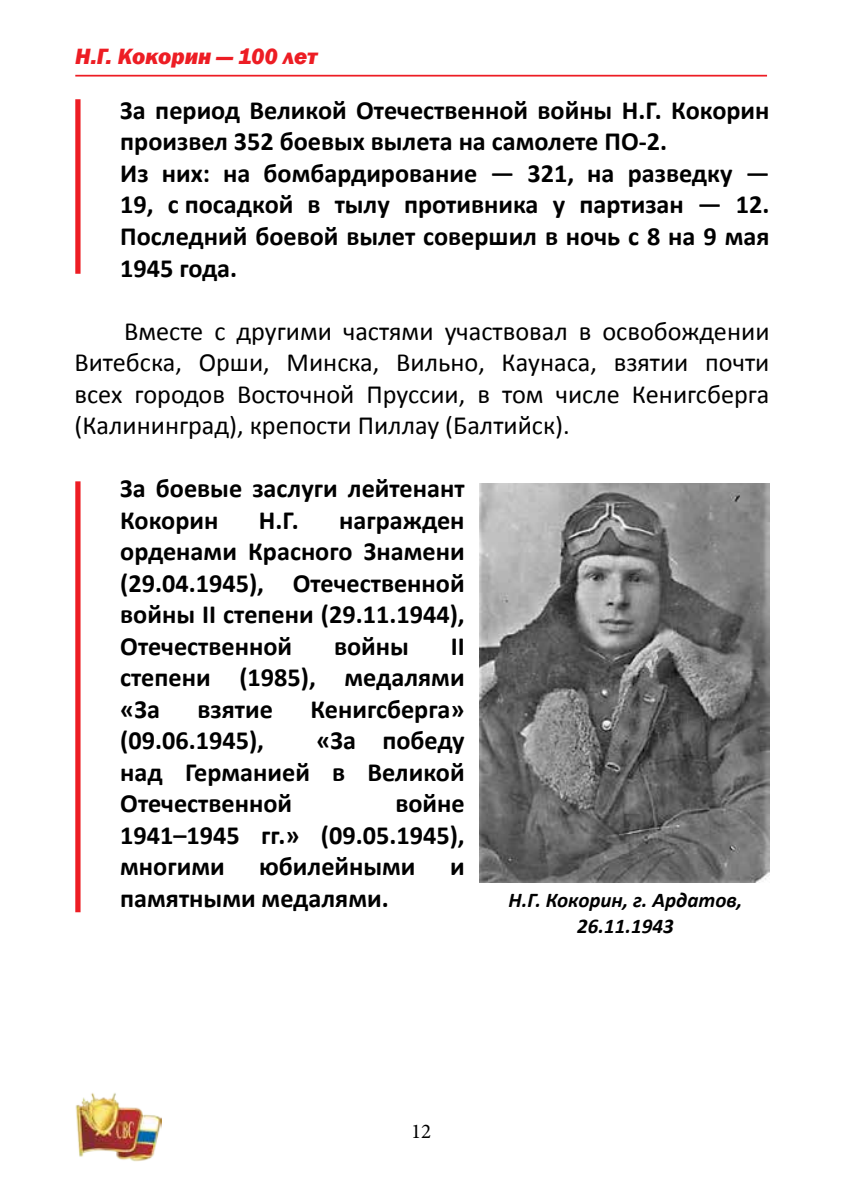
<style>
.page{position:relative;width:844px;height:1191px;background:#fff}
.page>*{position:absolute;margin:0;border:0;box-sizing:border-box;transform-origin:0 0}
.t1{font:700 26.25px/31.5px "Calibri";color:#000;text-align:justify}
.t2{font:26.25px/31.5px "Calibri";color:#000;text-align:justify}
.t3{font:italic 800 22.75px "Franklin Gothic";color:#ed1d24}
.t4{font:italic 700 21px/25.2px "Calibri";color:#000;text-align:center}
.t5{font:21px "Minion Pro";color:#000}
</style>
<div class="page">
<hr style="left:75px;top:75px;width:691px;height:2px;background:#ed1d24">
<img style="left:75px;top:1092px;width:86px;height:69px">
<div style="left:75px;top:99px;width:5px;height:175px;background:#ed1d24"></div>
<div style="left:75px;top:481px;width:5px;height:431px;background:#ed1d24"></div>
<img style="left:479px;top:484px;width:290px;height:399px">
<p class="t3" style="left:75px;top:42px;width:243px">Н.Г. Кокорин — 100 лет</p>
<p class="t1" style="left:120px;top:94px;width:650px;text-align:left">За период Великой Отечественной войны Н.Г. Кокорин произвел 352 боевых вылета на самолете ПО-2.<br>Из них: на бомбардирование — 321, на разведку — 19, с посадкой в тылу противника у партизан — 12.<br>Последний боевой вылет совершил в ночь с 8 на 9 мая 1945 года.</p>
<p class="t2" style="left:74px;top:315px;width:696px;text-indent:50px">Вместе с другими частями участвовал в освобождении Витебска, Орши, Минска, Вильно, Каунаса, взятии почти всех городов Восточной Пруссии, в том числе Кенигсберга (Калининград), крепости Пиллау (Балтийск).</p>
<p class="t1" style="left:120px;top:472px;width:346px">За боевые заслуги лейтенант<br>Кокорин</p>
<p class="t1" style="left:259px;top:504px;width:42px">Н.Г.</p>
<p class="t1" style="left:120px;top:504px;width:346px;text-indent:219px">награжден орденами Красного Знамени (29.04.1945), Отечественной войны II степени (29.11.1944), Отечественной</p>
<p class="t1" style="left:334px;top:630px;width:76px">войны</p>
<p class="t1" style="left:120px;top:630px;width:346px;text-indent:330px">II степени (1985), медалями «За</p>
<p class="t1" style="left:197px;top:693px;width:77px">взятие</p>
<p class="t1" style="left:310px;top:693px;width:156px">Кенигсберга»</p>
<p class="t1" style="left:120px;top:724px;width:145px">(09.06.1945),</p>
<p class="t1" style="left:120px;top:724px;width:346px;text-indent:196px">«За победу над Германией в Великой Отечественной</p>
<p class="t1" style="left:120px;top:787px;width:346px;text-indent:275px">войне 1941–1945 гг.» (09.05.1945), многими</p>
<p class="t1" style="left:259px;top:850px;width:158px">юбилейными</p>
<p class="t1" style="left:450px;top:850px;width:16px">и</p>
<p class="t1" style="left:120px;top:882px;width:270px">памятными медалями.</p>
<p class="t4" style="left:508px;top:888px;width:235px">Н.Г. Кокорин, г. Ардатов,<br>26.11.1943</p>
<p class="t5" style="left:411px;top:1117px;width:22px">12</p>
</div>
